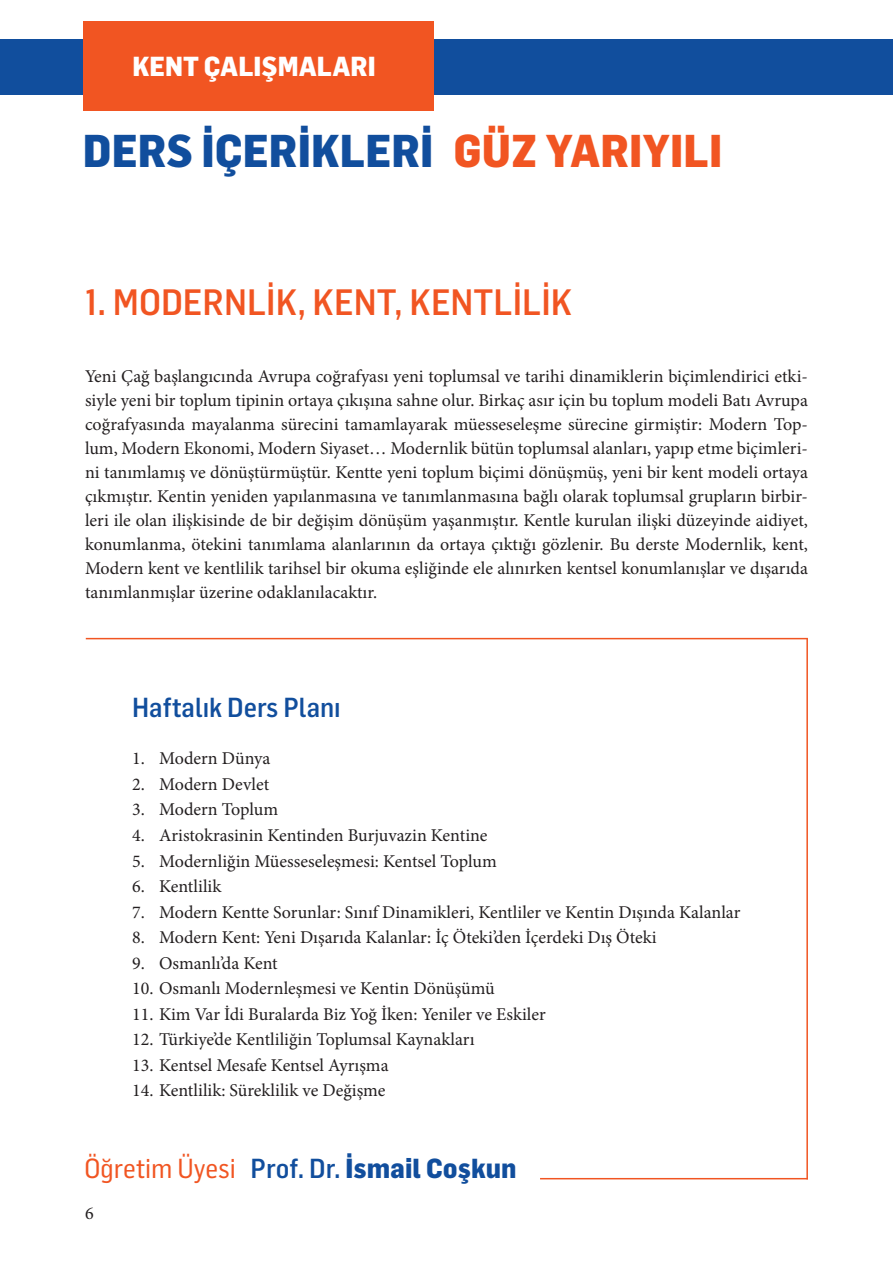
<style>
.page{position:relative;width:893px;height:1263px;background:#fff}
.page>*{position:absolute;margin:0;border:0;box-sizing:border-box;transform-origin:0 0}
.t1{font:800 45.15px "Flama Semicondensed";color:#114e9d}
.t2{font:500 36px "Flama Semicondensed";color:#f15522}
.t3{font:27px "Flama Semicondensed Basic";color:#f15522}
.t4{font:500 27px "Flama Semicondensed";color:#114e9d}
.t5{font:800 27px "Flama Semicondensed";color:#fff}
.t6{font:18px/24px "Minion Pro";color:#231f20;text-align:justify}
.s1{color:#f15522}
.s2{font-family:"Flama Semicondensed";font-weight:500;color:#114e9d}
.s3{font-family:"Flama Semicondensed";font-weight:800;color:#114e9d}
</style>
<div class="page">
<div style="left:0;top:39px;width:893px;height:56px;background:#114e9d"></div>
<div style="left:83px;top:21px;width:351px;height:90px;background:#f15522"></div>
<hr style="left:806px;top:639px;width:2px;height:540px;background:#f15522">
<hr style="left:86px;top:638px;width:722px;height:1px;background:#f15522">
<hr style="left:540px;top:1178px;width:268px;height:1px;background:#f15522">
<h3 class="t5" style="left:132px;top:48px;width:245px">KENT ÇALIŞMALARI</h3>
<h1 class="t1" style="left:83px;top:121px;width:641px">DERS İÇERİKLERİ <span class="s1">GÜZ YARIYILI</span></h1>
<h2 class="t2" style="left:85px;top:279px;width:489px">1. MODERNLİK, KENT, KENTLİLİK</h2>
<p class="t6" style="left:85px;top:364px;width:724px">Yeni Çağ başlangıcında Avrupa coğrafyası yeni toplumsal ve tarihi dinamiklerin biçimlendirici etki&shy;siyle yeni bir toplum tipinin ortaya çıkışına sahne olur. Birkaç asır için bu toplum modeli Batı Avrupa coğrafyasında mayalanma sürecini tamamlayarak müesseseleşme sürecine girmiştir: Modern Top&shy;lum, Modern Ekonomi, Modern Siyaset… Modernlik bütün toplumsal alanları, yapıp etme biçimleri&shy;ni tanımlamış ve dönüştürmüştür. Kentte yeni toplum biçimi dönüşmüş, yeni bir kent modeli ortaya çıkmıştır. Kentin yeniden yapılanmasına ve tanımlanmasına bağlı olarak toplumsal grupların birbir&shy;leri ile olan ilişkisinde de bir değişim dönüşüm yaşanmıştır. Kentle kurulan ilişki düzeyinde aidiyet, konumlanma, ötekini tanımlama alanlarının da ortaya çıktığı gözlenir. Bu derste Modernlik, kent, Modern kent ve kentlilik tarihsel bir okuma eşliğinde ele alınırken kentsel konumlanışlar ve dışarıda tanımlanmışlar üzerine odaklanılacaktır.</p>
<h3 class="t4" style="left:132px;top:690px;width:210px">Haftalık Ders Planı</h3>
<p class="t6" style="left:132px;top:747px;width:140px">1. Modern Dünya</p>
<p class="t6" style="left:132px;top:772px;width:139px">2. Modern Devlet</p>
<p class="t6" style="left:132px;top:798px;width:148px">3. Modern Toplum</p>
<p class="t6" style="left:132px;top:823px;width:357px">4. Aristokrasinin Kentinden Burjuvazin Kentine</p>
<p class="t6" style="left:132px;top:849px;width:366px">5. Modernliğin Müesseseleşmesi: Kentsel Toplum</p>
<p class="t6" style="left:132px;top:874px;width:91px">6. Kentlilik</p>
<p class="t6" style="left:132px;top:900px;width:610px">7. Modern Kentte Sorunlar: Sınıf Dinamikleri, Kentliler ve Kentin Dışında Kalanlar</p>
<p class="t6" style="left:132px;top:925px;width:526px">8. Modern Kent: Yeni Dışarıda Kalanlar: İç Öteki’den İçerdeki Dış Öteki</p>
<p class="t6" style="left:132px;top:951px;width:147px">9. Osmanlı’da Kent</p>
<p class="t6" style="left:132px;top:976px;width:364px">10. Osmanlı Modernleşmesi ve Kentin Dönüşümü</p>
<p class="t6" style="left:132px;top:1002px;width:415px">11. Kim Var İdi Buralarda Biz Yoğ İken: Yeniler ve Eskiler</p>
<p class="t6" style="left:132px;top:1027px;width:344px">12. Türkiye’de Kentliliğin Toplumsal Kaynakları</p>
<p class="t6" style="left:132px;top:1053px;width:258px">13. Kentsel Mesafe Kentsel Ayrışma</p>
<p class="t6" style="left:132px;top:1078px;width:255px">14. Kentlilik: Süreklilik ve Değişme</p>
<h3 class="t3" style="left:84px;top:1151px;width:434px">Öğretim Üyesi <span class="s2">Prof. Dr.</span> <span class="s3">İsmail Coşkun</span></h3>
<p class="t6" style="left:85px;top:1201px;width:10px">6</p>
</div>
